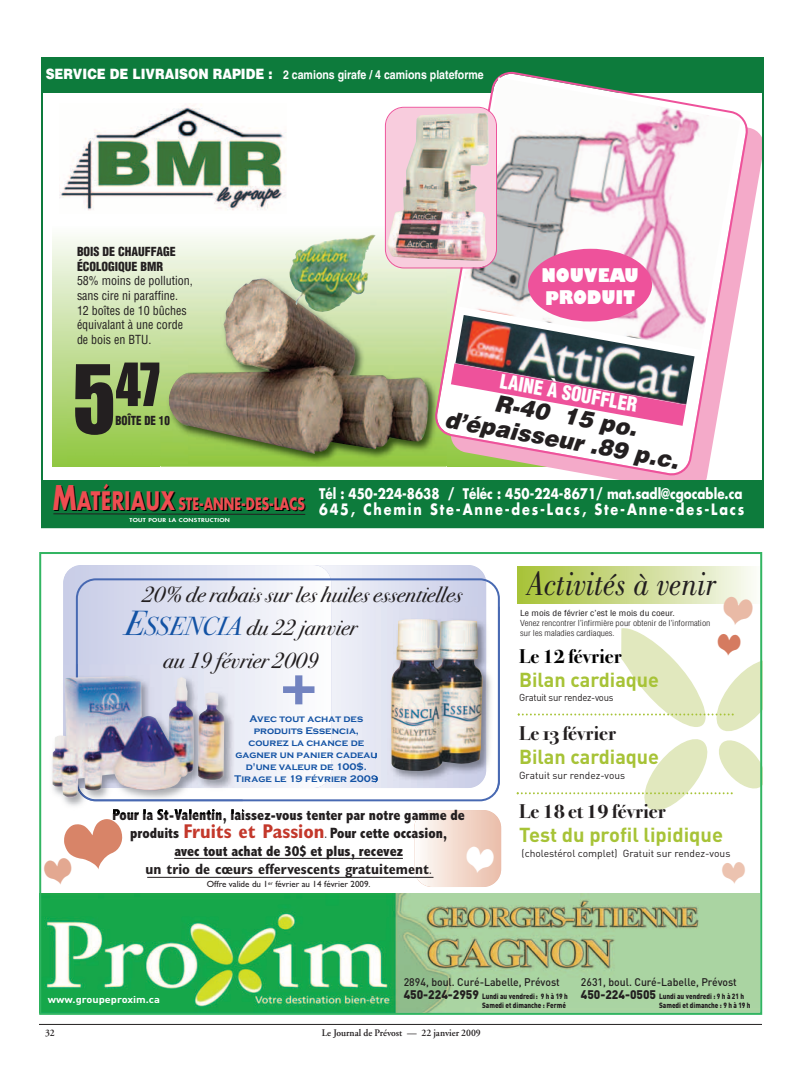
<style>
.page{position:relative;width:792px;height:1080px;background:#fff}
.page>*{position:absolute;margin:0;border:0;box-sizing:border-box;transform-origin:0 0}
.t1{font:57.4px "Helvetica Black+MUAPXY";color:#7283c0;scale:1.09 1}
.t2{font:55px "Impact+NWPBUR";color:#231f20;scale:.92 1}
.t3{font:35.1px "Bodoni Book Italic+SOGLJC";color:#231f20;scale:.89 1}
.t4{font:33.1px "Futura Bold+MJSISE";color:#ef4d51;scale:.73 1}
.t5{font:23.2px/24.4px "Helvetica Black Oblique+GWQAEK";color:#231f20;text-align:center;scale:.96 1}
.t6{font:22px "Bodoni Svty Two ITCTT Book Ita+DVEWSD";color:#231f20}
.t7{font:20px/24px "DIN Bold+YURTUZ";color:#a7c337}
.t8{font:19.3px "Helvetica Condensed Black+WJEMKF";color:#fff;scale:.96 1}
.t9{font:18.5px/22.1px "Gill Sans Ultra Bold+ESRFIO";letter-spacing:-.005em;color:#fff;scale:.89 1}
.t10{font:16.6px "Futura Bold+MJSISE";color:#ef4d51;scale:.73 1}
.t11{font:15.3px "Futura Bold+MJSISE";letter-spacing:.145em;color:#fff;scale:.83 1}
.t12{font:15px/18px "Abadi MT Condensed Extra Bold+FWDBWM";color:#231f20;text-align:center}
.t13{font:14.3px "Futura Bold+MJSISE";color:#fff;scale:.83 1}
.t14{font:12.4px "DIN Black+HEWQNJ";color:#231f20;scale:.95 1}
.t15{font:12.2px/14.7px "Helvetica Condensed+EZNZWN";color:#231f20}
.t16{font:12.2px "Helvetica Bold+AAMWCA";color:#fff;scale:.87 1}
.t17{font:12.2px "Helvetica Condensed Black+WJEMKF";color:#231f20;scale:.9 1}
.t18{font:11px "DIN Medium+NAVAJV";color:#231f20;scale:.95 1}
.t19{font:10.2px "DIN Regular+DEBFED";color:#231f20}
.t20{font:10px/12px "Copperplate Gothic Bold+IWVJME";color:#1252a4;text-align:center}
.t21{font:600 10px "Adobe Garamond";color:#231f20;scale:.96 1}
.t22{font:10px "DIN Regular+DEBFED";letter-spacing:-.025em;color:#231f20;scale:.95 1}
.t23{font:9.7px "DIN Bold+YURTUZ";color:#fff;scale:1.13 1}
.t24{font:9px "Gill Sans+OPSXDL";color:#231f20}
.t25{font:8.1px/9.8px "Helvetica Condensed Light+TIZOIC";color:#231f20;scale:1.18 1}
.t26{font:7.6px/8.6px "DIN Black+HEWQNJ";color:#231f20;text-align:right;scale:.85 1}
.t27{font:5.3px "Futura Heavy+OGAQVX";letter-spacing:.05em;color:#fff;scale:1.25 1}
.s1{font-family:"Helvetica Black+OZVVXN";font-size:14.3px}
.s2{font-family:"Helvetica Condensed Black+WJEMKF"}
.s3{font-size:87.8px}
.s4{font-size:24.8px}
.s5{font-family:"Bodoni Svty Two OSITCTT Book It+DZWZNY";font-size:35px;color:#1252a4}
.s6{font-family:"Bodoni Svty Two OSITCTT Book It+DZWZNY";font-size:26.2px;color:#1252a4}
.s7{font-family:"Gill Sans Bold Condensed+YGRVWG";font-size:20px;color:#c3382b}
.s8{font-family:"Gill Sans Light+GRUMCD"}
.s9{font-family:"Gill Sans Bold Condensed+YGRVWG"}
.s10{font-family:"Helvetica Condensed+LMGOTL"}
.s11{font-family:"Bodoni Svty Two ITCTT Bold+TZJJNC";color:#000}
.s12{font-family:"Bodoni Svty Two OSITCTT Bold+OMVYBR";color:#231f20}
.s13{font-family:"Bodoni Svty Two ITCTT Bold+TZJJNC";color:#231f20}
.s14{font-size:12.4px}
</style>
<div class="page">
<hr style="left:39px;top:1024px;width:723px;height:1px;background:#231f20">
<svg style="left:282px;top:565px;width:204px;height:223px;background:#dcdfef"></svg>
<div style="left:414px;top:810px;width:87px;height:77px;background:linear-gradient(to right,#fdfbf9,#ebbda8);border-radius:18px"></div>
<svg style="left:63px;top:565px;width:268px;height:223px"></svg>
<svg style="left:76px;top:578px;width:424px;height:223px"></svg>
<div style="left:518px;top:567px;width:244px;height:37px;background:linear-gradient(to right,#a9c238,#f5f9f3)"></div>
<img style="left:42px;top:893px;width:717px;height:119px">
<img style="left:78px;top:664px;width:165px;height:135px">
<img style="left:63px;top:798px;width:13px;height:3px">
<img style="left:63px;top:664px;width:14px;height:12px">
<img style="left:76px;top:798px;width:20px;height:3px">
<img style="left:113px;top:809px;width:106px;height:4px">
<img style="left:53px;top:676px;width:171px;height:122px">
<img style="left:375px;top:607px;width:120px;height:185px">
<img style="left:375px;top:607px;width:111px;height:181px">
<img style="left:495px;top:607px;width:5px;height:185px">
<img style="left:391px;top:619px;width:92px;height:152px">
<hr style="left:174px;top:858px;width:229px;height:1px;background:#231f20">
<hr style="left:147px;top:877px;width:287px;height:1px;background:#231f20">
<div style="left:53px;top:227px;width:506px;height:240px;background:linear-gradient(to bottom,#fafbf9,#90c541)"></div>
<div style="left:41px;top:57px;width:723px;height:36px;background:#0d7b3c"></div>
<svg style="left:603px;top:128px;width:158px;height:352px"></svg>
<svg style="left:434px;top:71px;width:315px;height:406px"></svg>
<div style="left:41px;top:480px;width:723px;height:48px;background:#0d7b3c"></div>
<div style="left:41px;top:57px;width:723px;height:471px;border:2px solid #0d7b3c"></div>
<svg style="left:53px;top:514px;width:252px;height:1px"></svg>
<img style="left:459px;top:78px;width:281px;height:272px">
<img style="left:161px;top:258px;width:286px;height:213px">
<img style="left:437px;top:361px;width:10px;height:52px">
<img style="left:435px;top:413px;width:12px;height:22px">
<img style="left:168px;top:277px;width:262px;height:177px">
<img style="left:451px;top:315px;width:244px;height:111px">
<div style="left:528px;top:249px;width:124px;height:73px;background:#ee529b;border-radius:50%"></div>
<img style="left:59px;top:104px;width:227px;height:106px">
<img style="left:67px;top:358px;width:121px;height:106px">
<img style="left:169px;top:373px;width:19px;height:53px">
<img style="left:385px;top:107px;width:112px;height:161px">
<img style="left:289px;top:235px;width:87px;height:77px">
<svg style="left:517px;top:595px;width:245px;height:220px"></svg>
<svg style="left:464px;top:845px;width:31px;height:30px"></svg>
<p class="t16" style="left:46px;top:68px;width:505px"><span class="s1">SERVICE DE LIVRAISON RAPIDE :</span> 2 camions girafe / 4 camions plateforme</p>
<p class="t15" style="left:77px;top:244px;width:117px"><span class="s2">BOIS DE CHAUFFAGE<br>ÉCOLOGIQUE BMR<br></span>58% moins de pollution, sans cire ni paraffine.<br>12 boîtes de 10 bûches équivalant à une corde de bois en BTU.</p>
<p class="t2" style="left:73px;top:355px;width:96px"><span class="s3">5</span>47</p>
<p class="t17" style="left:116px;top:416px;width:62px">BOÎTE DE 10</p>
<p class="t9" style="left:541px;top:265px;width:111px">NOUVEAU<br>PRODUIT</p>
<p class="t8" style="left:502px;top:374px;width:146px;rotate:10deg">LAINE À SOUFFLER</p>
<p class="t5" style="left:452px;top:383px;width:249px;rotate:10deg">R-40 15 po. d’épaisseur .89 p.c.</p>
<p class="t10" style="left:77px;top:496px;width:313px"><span class="s4">ATÉRIAUX</span> STE-ANNE-DES-LACS</p>
<p class="t13" style="left:319px;top:487px;width:512px">Tél : 450-224-8638 / Téléc : 450-224-8671/ mat.sadl@cgocable.ca</p>
<p class="t4" style="left:53px;top:482px;width:34px">M</p>
<p class="t11" style="left:319px;top:502px;width:514px">645, Chemin Ste-Anne-des-Lacs, Ste-Anne-des-Lacs</p>
<p class="t27" style="left:129px;top:518px;width:82px">TOUT POUR LA CONSTRUCTION</p>
<p class="t6" style="left:142px;top:582px;width:321px">20% de rabais sur les huiles essentielles</p>
<p class="t6" style="left:125px;top:615px;width:234px"><span class="s5">E</span><span class="s6">SSENCIA</span> du 22 janvier</p>
<p class="t6" style="left:163px;top:648px;width:157px">au 19 février 2009</p>
<p class="t1" style="left:278px;top:646px;width:39px">+</p>
<p class="t20" style="left:235px;top:713px;width:145px">Avec tout achat des produits Essencia, courez la chance de gagner un panier cadeau d'une valeur de 100$.<br>Tirage le 19 février 2009</p>
<p class="t12" style="left:112px;top:807px;width:354px">Pour la St-Valentin, laissez-vous tenter par notre gamme de produits <span class="s7">Fruits et Passion</span><span class="s8">.</span> Pour cette occasion,<br>avec tout achat de 30$ et plus, recevez<br><span class="s9">un trio de cœurs effervescents gratuitement</span><span class="s8">.</span></p>
<p class="t24" style="left:207px;top:879px;width:165px">Offre valide du 1<sup>er</sup> février au 14 février 2009.</p>
<p class="t3" style="left:527px;top:571px;width:214px">Activités à venir</p>
<p class="t25" style="left:520px;top:608px;width:163px"><span class="s10">Le mois de février c’est le mois du coeur.<br></span>Venez rencontrer l’infirmière pour obtenir de l’information sur les maladies cardiaques.</p>
<p class="t7" style="left:519px;top:645px;width:142px"><span class="s11">Le 12 février<br></span>Bilan cardiaque</p>
<p class="t22" style="left:519px;top:691px;width:101px">Gratuit sur rendez-vous</p>
<p class="t7" style="left:519px;top:722px;width:142px"><span class="s12">Le 13 février<br></span>Bilan cardiaque</p>
<p class="t19" style="left:519px;top:769px;width:108px">Gratuit sur rendez-vous</p>
<p class="t7" style="left:519px;top:800px;width:205px"><span class="s13">Le 18 et 19 février<br></span>Test du profil lipidique</p>
<p class="t19" style="left:522px;top:847px;width:210px">(cholestérol complet) Gratuit sur rendez-vous</p>
<p class="t23" style="left:48px;top:996px;width:101px">www.groupeproxim.ca</p>
<p class="t18" style="left:404px;top:975px;width:166px">2894, boul. Curé-Labelle, Prévost</p>
<p class="t26" style="left:404px;top:992px;width:195px"><span class="s14">450-224-2959</span> Lundi au vendredi : 9 h à 19 h<br>Samedi et dimanche : Fermé</p>
<p class="t26" style="left:659px;top:992px;width:109px;text-align:left">Lundi au vendredi : 9 h à 21 h<br>Samedi et dimanche : 9 h à 19 h</p>
<p class="t18" style="left:581px;top:975px;width:166px">2631, boul. Curé-Labelle, Prévost</p>
<p class="t14" style="left:581px;top:988px;width:81px">450-224-0505</p>
<p class="t21" style="left:45px;top:1029px;width:12px">32</p>
<p class="t21" style="left:322px;top:1029px;width:167px">Le Journal de Prévost — 22 janvier 2009</p>
</div>
